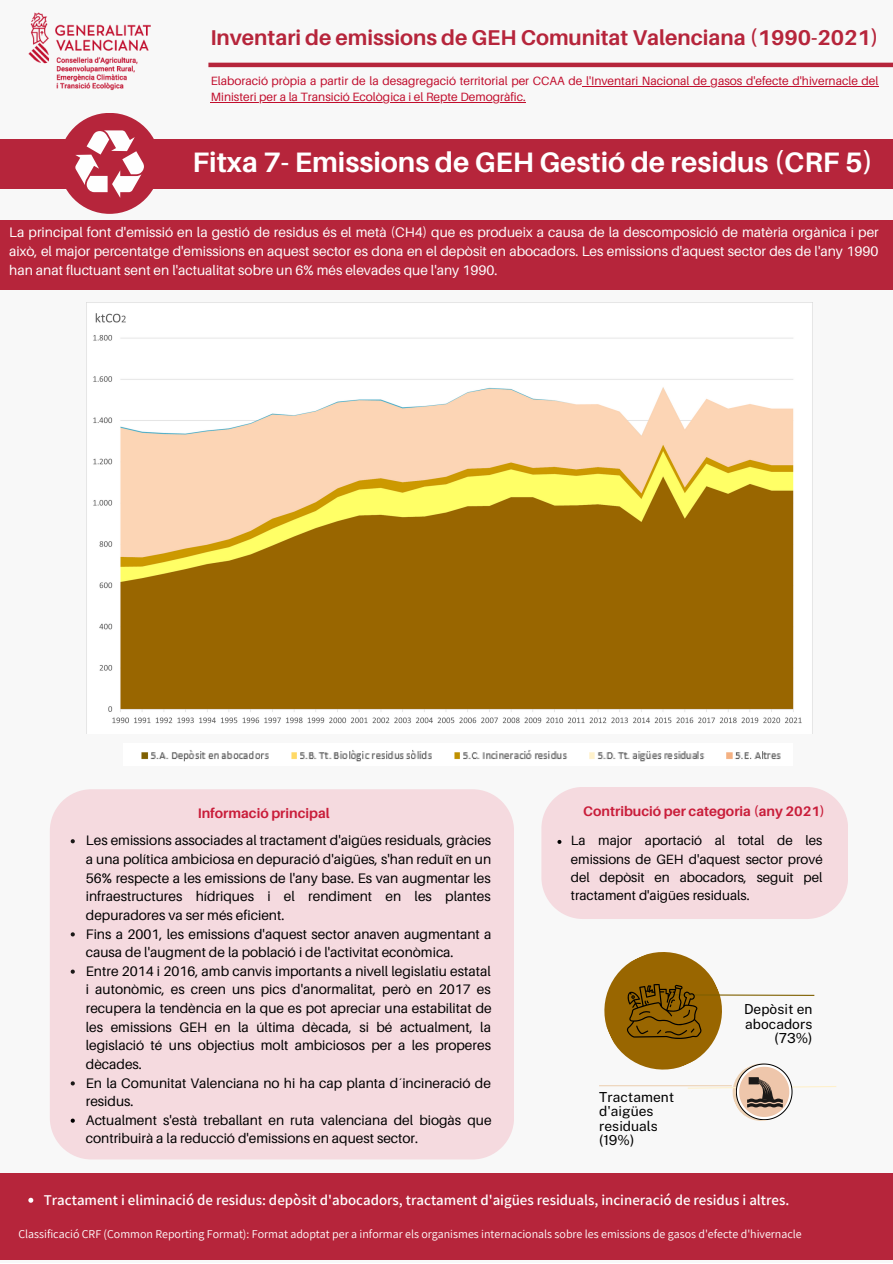
<style>
.page{position:relative;width:893px;height:1264px;background:#fff}
.page>*{position:absolute;margin:0;border:0;box-sizing:border-box;transform-origin:0 0}
.t1{font:700 28.2px "Aileron";color:#fff}
.t2{font:700 21.45px "Aileron";color:#b6253b}
.t3{font:600 15px "Assistant";color:#fff}
.t4{font:13.8px/18.6px "Aileron";color:#000}
.t5{font:13.8px/18.6px "Aileron";color:#fefefe;text-align:justify}
.t6{font:13.8px/14.5px "Public Sans";color:#000}
.t7{font:700 13.8px "Aileron";color:#c91d3a}
.t8{font:13.5px/18.3px "Aileron";color:#000;text-align:justify}
.t9{font:12px/16px "Aileron";color:#c10e2d}
.t10{font:12px "Assistant";color:#fff}
</style>
<div class="page">
<div style="left:0;top:0;width:892px;height:1262px;background:#f8f8f8"></div>
<div style="left:50px;top:789px;width:464px;height:370px;background:#f5dadf"></div>
<div style="left:0;top:1173px;width:892px;height:86px;background:#b6253b"></div>
<div style="left:0;top:220px;width:892px;height:70px;background:#b6253b"></div>
<svg style="left:599px;top:952px;width:238px;height:169px"></svg>
<img style="left:86px;top:302px;width:726px;height:432px">
<img style="left:141px;top:750px;width:640px;height:12px">
<div style="left:541px;top:787px;width:306px;height:132px;background:#f5dadf"></div>
<svg style="left:28px;top:1197px;width:5px;height:5px"></svg>
<svg style="left:71px;top:839px;width:4px;height:4px"></svg>
<svg style="left:71px;top:932px;width:4px;height:4px"></svg>
<svg style="left:71px;top:969px;width:4px;height:4px"></svg>
<svg style="left:71px;top:1081px;width:4px;height:4px"></svg>
<svg style="left:71px;top:1118px;width:4px;height:4px"></svg>
<div style="left:0;top:139px;width:892px;height:49px;background:#b6253b"></div>
<div style="left:59px;top:113px;width:101px;height:101px;background:#b6253b;border-radius:50%"></div>
<svg style="left:75px;top:130px;width:69px;height:68px"></svg>
<img style="left:28px;top:12px;width:123px;height:79px">
<hr style="left:208px;top:63px;width:684px;height:4px;background:#b6253b">
<hr style="left:582px;top:86px;width:296px;height:1px;background:#c10e2d">
<hr style="left:211px;top:102px;width:314px;height:1px;background:#c10e2d">
<p class="t2" style="left:210px;top:24px;width:669px">Inventari de emissions de GEH Comunitat Valenciana (1990-2021)</p>
<p class="t9" style="left:211px;top:73px;width:669px">Elaboració pròpia a partir de la desagregació territorial per CCAA de l'Inventari Nacional de gasos d'efecte d'hivernacle del<br>Ministeri per a la Transició Ecològica i el Repte Demogràfic.</p>
<p class="t1" style="left:192px;top:145px;width:681px">Fitxa 7- Emissions de GEH Gestió de residus (CRF 5)</p>
<p class="t5" style="left:9px;top:223px;width:870px">La principal font d'emissió en la gestió de residus és el metà (CH4) que es produeix a causa de la descomposició de matèria orgànica i per això, el major percentatge d'emissions en aquest sector es dona en el depòsit en abocadors. Les emissions d'aquest sector des de l'any 1990 han anat fluctuant sent en l'actualitat sobre un 6% més elevades que l'any 1990.</p>
<p class="t7" style="left:198px;top:804px;width:133px">Informació principal</p>
<p class="t7" style="left:583px;top:802px;width:243px">Contribució per categoria (any 2021)</p>
<p class="t4" style="left:86px;top:831px;width:407px;text-align:justify">Les emissions associades al tractament d'aigües residuals, gràcies a una política ambiciosa en depuració d'aigües, s'han reduït en un 56% respecte a les emissions de l'any base. Es van augmentar les infraestructures hídriques i el rendiment en les plantes depuradores va ser més eficient.</p>
<p class="t4" style="left:86px;top:924px;width:407px">Fins a 2001, les emissions d'aquest sector anaven augmentant a causa de l'augment de la població i de l'activitat econòmica.</p>
<p class="t4" style="left:86px;top:961px;width:407px;text-align:justify">Entre 2014 i 2016, amb canvis importants a nivell legislatiu estatal i autonòmic, es creen uns pics d'anormalitat, però en 2017 es recupera la tendència en la que es pot apreciar una estabilitat de les emissions GEH en la última dècada, si bé actualment, la legislació té uns objectius molt ambiciosos per a les properes dècades.</p>
<p class="t4" style="left:86px;top:1073px;width:406px">En la Comunitat Valenciana no hi ha cap planta d´incineració de residus.</p>
<p class="t4" style="left:86px;top:1110px;width:407px">Actualment s'està treballant en ruta valenciana del biogàs que contribuirà a la reducció d'emissions en aquest sector.</p>
<p class="t8" style="left:570px;top:831px;width:253px">La major aportació al total de les emissions de GEH d'aquest sector prové del depòsit en abocadors, seguit pel tractament d'aigües residuals.</p>
<p class="t6" style="left:599px;top:1089px;width:77px">Tractament d'aigües residuals</p>
<p class="t6" style="left:599px;top:1132px;width:37px">(19%)</p>
<p class="t6" style="left:744px;top:1002px;width:70px">Depòsit en abocadors</p>
<p class="t6" style="left:774px;top:1031px;width:39px">(73%)</p>
<p class="t3" style="left:44px;top:1189px;width:747px">Tractament i eliminació de residus: depòsit d'abocadors, tractament d'aigües residuals, incineració de residus i altres.</p>
<p class="t10" style="left:18px;top:1225px;width:784px">Classificació CRF (Common Reporting Format): Format adoptat per a informar els organismes internacionals sobre les emissions de gasos d'efecte d'hivernacle</p>
</div>
